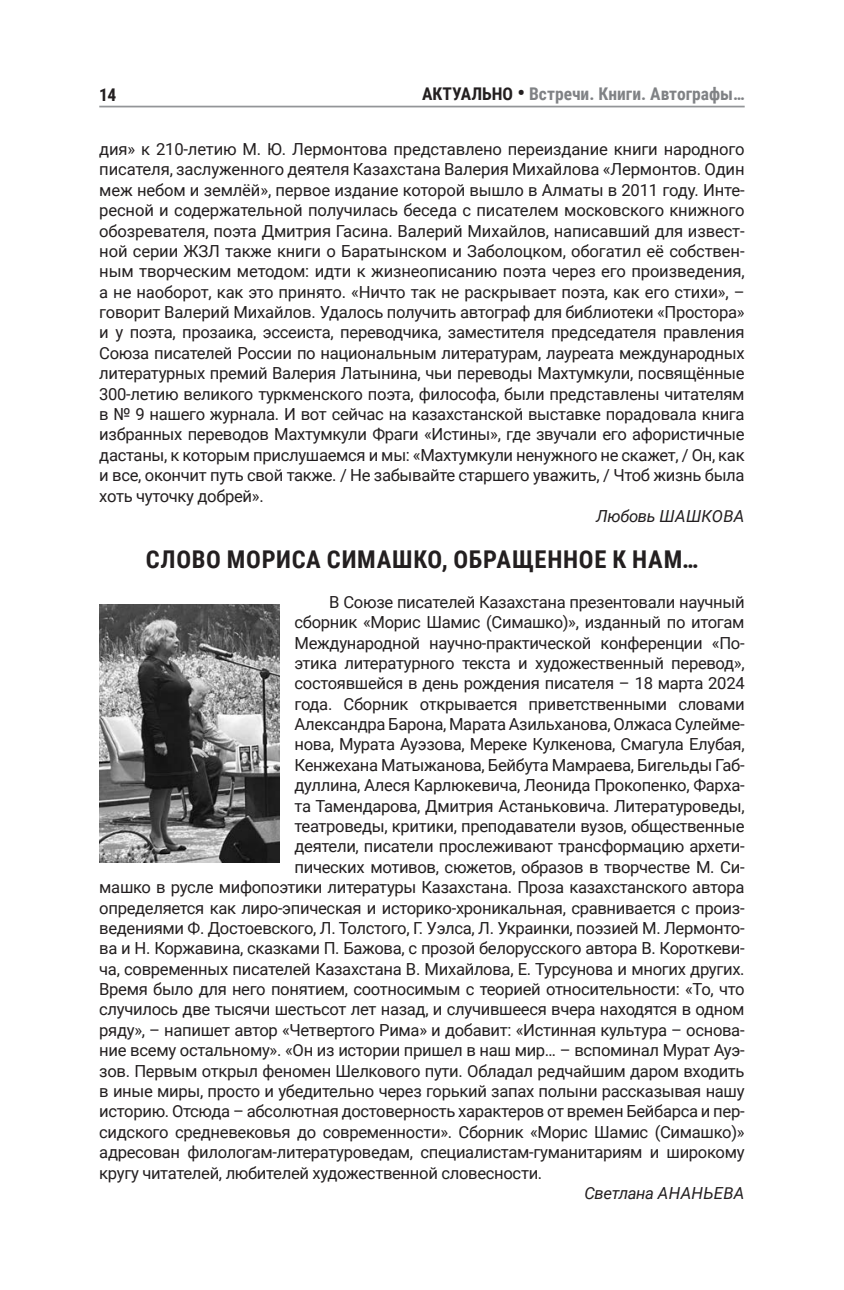
<style>
.page{position:relative;width:844px;height:1290px;background:#fff}
.page>*{position:absolute;margin:0;border:0;box-sizing:border-box;transform-origin:0 0}
.Стиль_абзаца_6{font:700 24.5px "Roboto Condensed";letter-spacing:.03em;color:#231f20}
.Стиль_абзаца_6-2{font:700 17.5px "Roboto Condensed";color:#808285}
.t1{font:700 17.5px "Roboto Condensed";color:#231f20}
.t2{font:16.62px/20.3px "Roboto";letter-spacing:-.02em;color:#231f20;text-align:justify}
.t3{font:italic 16.62px "Roboto";color:#231f20}
.s1{color:#231f20}
.s2{font-size:21px;color:#231f20}
</style>
<div class="page">
<hr style="left:99px;top:106px;width:645px;height:1px;background:#939598">
<img style="left:99px;top:605px;width:180px;height:257px">
<p class="t1" style="left:99px;top:82px;width:19px">14</p>
<p class="Стиль_абзаца_6-2" style="left:422px;top:82px;width:324px"><span class="s1">АКТУАЛЬНО</span> <span class="s2">•</span> Встречи. Книги. Автографы…</p>
<p class="t2" style="left:99px;top:138px;width:646px">дия» к 210-летию М. Ю. Лермонтова представлено переиздание книги народного писателя, заслуженного деятеля Казахстана Валерия Михайлова «Лермонтов. Один меж небом и землёй», первое издание которой вышло в Алматы в 2011 году. Инте&shy;ресной и содержательной получилась беседа с писателем московского книжного обозревателя, поэта Дмитрия Гасина. Валерий Михайлов, написавший для извест&shy;ной серии ЖЗЛ также книги о Баратынском и Заболоцком, обогатил её собствен&shy;ным творческим методом: идти к жизнеописанию поэта через его произведения, а не наоборот, как это принято. «Ничто так не раскрывает поэта, как его стихи», – говорит Валерий Михайлов. Удалось получить автограф для библиотеки «Простора» и у поэта, прозаика, эссеиста, переводчика, заместителя председателя правления Союза писателей России по национальным литературам, лауреата международных литературных премий Валерия Латынина, чьи переводы Махтумкули, посвящённые 300-летию великого туркменского поэта, философа, были представлены читателям в № 9 нашего журнала. И вот сейчас на казахстанской выставке порадовала книга избранных переводов Махтумкули Фраги «Истины», где звучали его афористичные дастаны, к которым прислушаемся и мы: «Махтумкули ненужного не скажет, / Он, как и все, окончит путь свой также. / Не забывайте старшего уважить, / Чтоб жизнь была хоть чуточку добрей».</p>
<p class="t3" style="left:596px;top:504px;width:150px">Любовь ШАШКОВА</p>
<p class="Стиль_абзаца_6" style="left:146px;top:542px;width:554px">СЛОВО МОРИСА СИМАШКО, ОБРАЩЕННОЕ К НАМ…</p>
<p class="t2" style="left:329px;top:591px;width:417px">В Союзе писателей Казахстана презентовали научный</p>
<p class="t2" style="left:294px;top:611px;width:451px">сборник «Морис Шамис (Симашко)», изданный по итогам</p>
<p class="t2" style="left:294px;top:632px;width:451px">Международной научно-практической конференции «По-</p>
<p class="t2" style="left:294px;top:652px;width:451px">этика литературного текста и художественный перевод»,</p>
<p class="t2" style="left:294px;top:672px;width:451px">состоявшейся в день рождения писателя – 18 марта 2024</p>
<p class="t2" style="left:294px;top:693px;width:451px">года. Сборник открывается приветственными словами</p>
<p class="t2" style="left:294px;top:713px;width:451px">Александра Барона, Марата Азильханова, Олжаса Сулейме-</p>
<p class="t2" style="left:294px;top:734px;width:451px">нова, Мурата Ауэзова, Мереке Кулкенова, Смагула Елубая,</p>
<p class="t2" style="left:294px;top:754px;width:451px">Кенжехана Матыжанова, Бейбута Мамраева, Бигельды Габ-</p>
<p class="t2" style="left:294px;top:774px;width:451px">дуллина, Алеся Карлюкевича, Леонида Прокопенко, Фарха-</p>
<p class="t2" style="left:294px;top:795px;width:451px">та Тамендарова, Дмитрия Астаньковича. Литературоведы,</p>
<p class="t2" style="left:294px;top:815px;width:451px">театроведы, критики, преподаватели вузов, общественные</p>
<p class="t2" style="left:294px;top:836px;width:451px">деятели, писатели прослеживают трансформацию архети-</p>
<p class="t2" style="left:294px;top:856px;width:451px">пических мотивов, сюжетов, образов в творчестве М. Си-</p>
<p class="t2" style="left:99px;top:876px;width:646px">машко в русле мифопоэтики литературы Казахстана. Проза казахстанского автора</p>
<p class="t2" style="left:99px;top:897px;width:646px">определяется как лиро-эпическая и историко-хроникальная, сравнивается с произ-</p>
<p class="t2" style="left:99px;top:917px;width:646px">ведениями Ф. Достоевского, Л. Толстого, Г. Уэлса, Л. Украинки, поэзией М. Лермонто-</p>
<p class="t2" style="left:99px;top:937px;width:646px">ва и Н. Коржавина, сказками П. Бажова, с прозой белорусского автора В. Короткеви-</p>
<p class="t2" style="left:99px;top:958px;width:646px">ча, современных писателей Казахстана В. Михайлова, Е. Турсунова и многих других.</p>
<p class="t2" style="left:99px;top:978px;width:646px">Время было для него понятием, соотносимым с теорией относительности: «То, что</p>
<p class="t2" style="left:99px;top:999px;width:646px">случилось две тысячи шестьсот лет назад, и случившееся вчера находятся в одном</p>
<p class="t2" style="left:99px;top:1019px;width:646px">ряду», – напишет автор «Четвертого Рима» и добавит: «Истинная культура – основа-</p>
<p class="t2" style="left:99px;top:1039px;width:646px">ние всему остальному». «Он из истории пришел в наш мир… – вспоминал Мурат Ауэ-</p>
<p class="t2" style="left:99px;top:1060px;width:646px">зов. Первым открыл феномен Шелкового пути. Обладал редчайшим даром входить</p>
<p class="t2" style="left:99px;top:1080px;width:646px">в иные миры, просто и убедительно через горький запах полыни рассказывая нашу</p>
<p class="t2" style="left:99px;top:1101px;width:646px">историю. Отсюда – абсолютная достоверность характеров от времен Бейбарса и пер-</p>
<p class="t2" style="left:99px;top:1121px;width:646px">сидского средневековья до современности». Сборник «Морис Шамис (Симашко)»</p>
<p class="t2" style="left:99px;top:1141px;width:646px">адресован филологам-литературоведам, специалистам-гуманитариям и широкому</p>
<p class="t2" style="left:99px;top:1162px;width:444px">кругу читателей, любителей художественной словесности.</p>
<p class="t3" style="left:584px;top:1181px;width:161px">Светлана АНАНЬЕВА</p>
</div>
